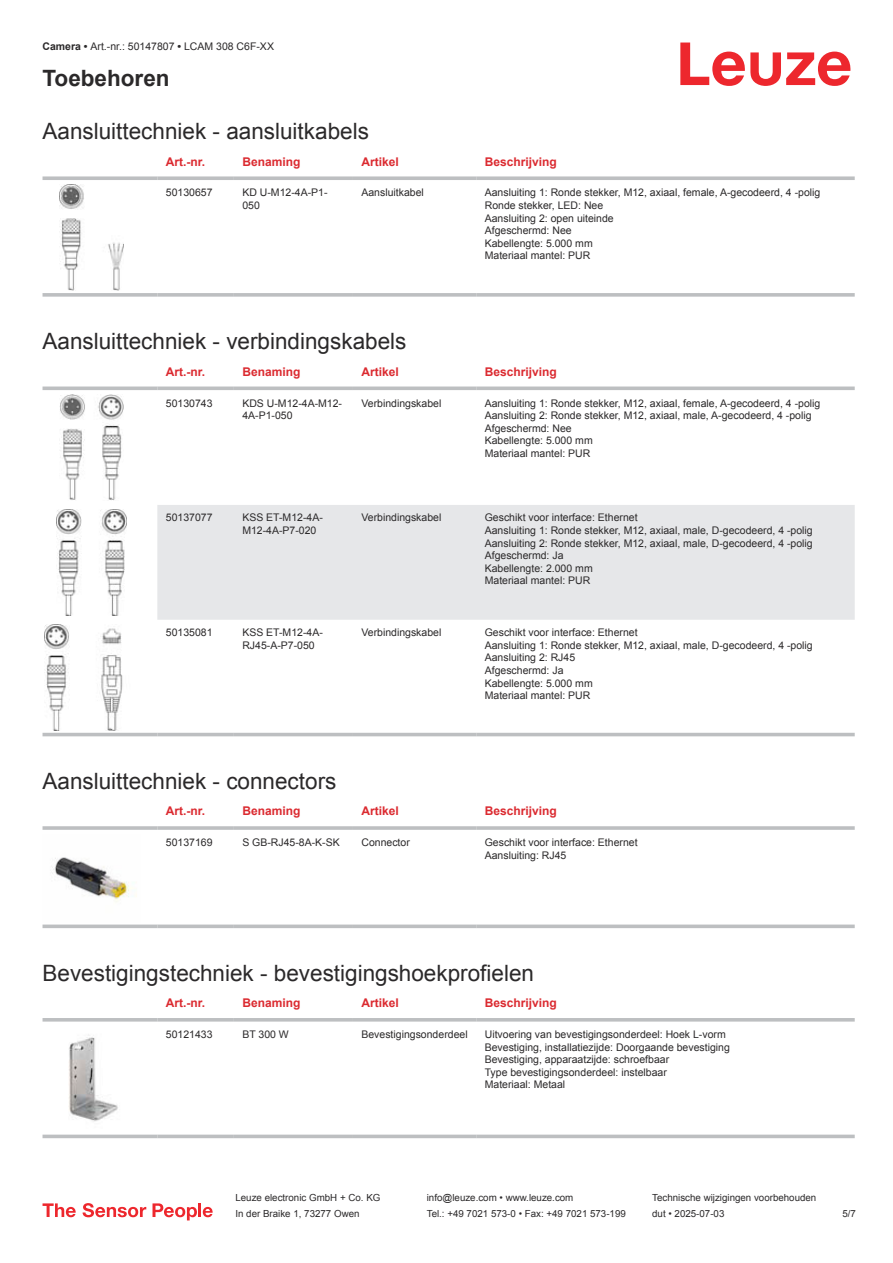
<style>
.page{position:relative;width:893px;height:1263px;background:#fff}
.page>*{position:absolute;margin:0;border:0;box-sizing:border-box;transform-origin:0 0}
.t1{font:22.5px "Arial";color:#2b292a}
.t2{font:700 22.5px "Arial";color:#2b292a}
.t3{font:700 12px "Arial";color:#db2a30}
.t4{font:10.5px/12.6px "Arial";color:#2b292a}
.t5{font:9.75px "Arial";color:#2b292a}
.s1{font-weight:700}
</style>
<div class="page">
<svg style="left:680px;top:43px;width:170px;height:43px"></svg>
<svg style="left:43px;top:176px;width:114px;height:4px"></svg>
<svg style="left:157px;top:176px;width:77px;height:4px"></svg>
<svg style="left:234px;top:176px;width:119px;height:4px"></svg>
<svg style="left:353px;top:176px;width:123px;height:4px"></svg>
<svg style="left:476px;top:176px;width:379px;height:4px;fill:#bdbfc1"></svg>
<svg style="left:43px;top:293px;width:114px;height:4px"></svg>
<svg style="left:157px;top:293px;width:77px;height:4px"></svg>
<svg style="left:234px;top:293px;width:119px;height:4px"></svg>
<svg style="left:353px;top:293px;width:123px;height:4px"></svg>
<svg style="left:476px;top:293px;width:379px;height:4px;fill:#c1c3c5"></svg>
<img style="left:59px;top:184px;width:65px;height:107px">
<svg style="left:43px;top:403px;width:812px;height:334px"></svg>
<div style="left:157px;top:505px;width:698px;height:115px;background:#e6e7e9"></div>
<svg style="left:43px;top:386px;width:114px;height:4px"></svg>
<svg style="left:157px;top:386px;width:77px;height:4px"></svg>
<svg style="left:234px;top:386px;width:119px;height:4px"></svg>
<svg style="left:353px;top:386px;width:123px;height:4px"></svg>
<svg style="left:476px;top:386px;width:379px;height:4px;fill:#bdbfc1"></svg>
<hr style="left:43px;top:733px;width:114px;height:3px;background:#bdbfc1">
<hr style="left:157px;top:733px;width:77px;height:3px;background:#bdbfc1">
<hr style="left:234px;top:733px;width:119px;height:3px;background:#bdbfc1">
<hr style="left:353px;top:733px;width:123px;height:3px;background:#bdbfc1">
<hr style="left:476px;top:733px;width:379px;height:3px;background:#bdbfc1">
<img style="left:60px;top:394px;width:63px;height:107px">
<img style="left:56px;top:509px;width:70px;height:106px">
<img style="left:45px;top:624px;width:93px;height:106px">
<hr style="left:43px;top:826px;width:114px;height:4px;background:#bdbfc1">
<hr style="left:157px;top:826px;width:77px;height:4px;background:#c8cacc">
<hr style="left:234px;top:826px;width:119px;height:4px;background:#c3c5c7">
<hr style="left:353px;top:826px;width:123px;height:4px;background:#bdbfc1">
<hr style="left:476px;top:826px;width:379px;height:4px;background:#c8cacc">
<svg style="left:43px;top:924px;width:114px;height:4px"></svg>
<svg style="left:157px;top:924px;width:77px;height:4px"></svg>
<svg style="left:234px;top:924px;width:119px;height:4px"></svg>
<svg style="left:353px;top:924px;width:123px;height:4px"></svg>
<svg style="left:476px;top:924px;width:379px;height:4px;fill:#bdbfc1"></svg>
<img style="left:52px;top:857px;width:85px;height:45px">
<svg style="left:43px;top:1021px;width:812px;height:118px"></svg>
<hr style="left:43px;top:1018px;width:114px;height:3px;background:#bdbfc1">
<hr style="left:157px;top:1018px;width:77px;height:3px;background:#bdbfc1">
<hr style="left:234px;top:1018px;width:119px;height:3px;background:#bdbfc1">
<hr style="left:353px;top:1018px;width:123px;height:3px;background:#bdbfc1">
<hr style="left:476px;top:1018px;width:379px;height:3px;background:#bdbfc1">
<svg style="left:43px;top:1134px;width:114px;height:4px"></svg>
<svg style="left:157px;top:1134px;width:77px;height:4px"></svg>
<svg style="left:234px;top:1134px;width:119px;height:4px"></svg>
<svg style="left:353px;top:1134px;width:123px;height:4px"></svg>
<svg style="left:476px;top:1134px;width:379px;height:4px;fill:#bdbfc1"></svg>
<img style="left:52px;top:1026px;width:79px;height:106px">
<svg style="left:43px;top:1203px;width:33px;height:14px"></svg>
<svg style="left:83px;top:1203px;width:63px;height:14px"></svg>
<svg style="left:153px;top:1203px;width:44px;height:17px"></svg>
<hr style="left:198px;top:1203px;width:3px;height:14px;background:#ed272d">
<svg style="left:203px;top:1207px;width:10px;height:10px"></svg>
<p class="t4" style="left:43px;top:41px;width:233px"><span class="s1">Camera •</span> Art.-nr.: 50147807 <span class="s1">•</span> LCAM 308 C6F-XX</p>
<h1 class="t2" style="left:43px;top:70px;width:129px">Toebehoren</h1>
<h1 class="t1" style="left:43px;top:123px;width:328px">Aansluittechniek - aansluitkabels</h1>
<p class="t3" style="left:166px;top:157px;width:41px">Art.-nr.</p>
<p class="t3" style="left:242px;top:157px;width:60px">Benaming</p>
<p class="t3" style="left:361px;top:157px;width:39px">Artikel</p>
<p class="t3" style="left:485px;top:157px;width:74px">Beschrijving</p>
<p class="t4" style="left:166px;top:187px;width:48px">50130657</p>
<p class="t4" style="left:242px;top:187px;width:87px">KD U-M12-4A-P1-<br>050</p>
<p class="t4" style="left:361px;top:187px;width:64px">Aansluitkabel</p>
<p class="t4" style="left:485px;top:187px;width:337px">Aansluiting 1: Ronde stekker, M12, axiaal, female, A-gecodeerd, 4 -polig<br>Ronde stekker, LED: Nee<br>Aansluiting 2: open uiteinde<br>Afgeschermd: Nee<br>Kabellengte: 5.000 mm<br>Materiaal mantel: PUR</p>
<h1 class="t1" style="left:43px;top:333px;width:365px">Aansluittechniek - verbindingskabels</h1>
<p class="t3" style="left:166px;top:367px;width:41px">Art.-nr.</p>
<p class="t3" style="left:242px;top:367px;width:60px">Benaming</p>
<p class="t3" style="left:361px;top:367px;width:39px">Artikel</p>
<p class="t3" style="left:485px;top:367px;width:74px">Beschrijving</p>
<p class="t4" style="left:166px;top:397px;width:48px">50130743</p>
<p class="t4" style="left:242px;top:397px;width:101px">KDS U-M12-4A-M12-<br>4A-P1-050</p>
<p class="t4" style="left:361px;top:397px;width:81px">Verbindingskabel</p>
<p class="t4" style="left:485px;top:397px;width:337px">Aansluiting 1: Ronde stekker, M12, axiaal, female, A-gecodeerd, 4 -polig Aansluiting 2: Ronde stekker, M12, axiaal, male, A-gecodeerd, 4 -polig Afgeschermd: Nee<br>Kabellengte: 5.000 mm<br>Materiaal mantel: PUR</p>
<p class="t4" style="left:166px;top:512px;width:48px">50137077</p>
<p class="t4" style="left:242px;top:512px;width:82px">KSS ET-M12-4A-<br>M12-4A-P7-020</p>
<p class="t4" style="left:361px;top:512px;width:81px">Verbindingskabel</p>
<p class="t4" style="left:485px;top:512px;width:329px">Geschikt voor interface: Ethernet<br>Aansluiting 1: Ronde stekker, M12, axiaal, male, D-gecodeerd, 4 -polig Aansluiting 2: Ronde stekker, M12, axiaal, male, D-gecodeerd, 4 -polig Afgeschermd: Ja<br>Kabellengte: 2.000 mm<br>Materiaal mantel: PUR</p>
<p class="t4" style="left:166px;top:627px;width:48px">50135081</p>
<p class="t4" style="left:242px;top:627px;width:82px">KSS ET-M12-4A-<br>RJ45-A-P7-050</p>
<p class="t4" style="left:361px;top:627px;width:81px">Verbindingskabel</p>
<p class="t4" style="left:485px;top:627px;width:329px">Geschikt voor interface: Ethernet<br>Aansluiting 1: Ronde stekker, M12, axiaal, male, D-gecodeerd, 4 -polig<br>Aansluiting 2: RJ45<br>Afgeschermd: Ja<br>Kabellengte: 5.000 mm<br>Materiaal mantel: PUR</p>
<h1 class="t1" style="left:43px;top:773px;width:295px">Aansluittechniek - connectors</h1>
<p class="t3" style="left:166px;top:807px;width:41px">Art.-nr.</p>
<p class="t3" style="left:242px;top:807px;width:60px">Benaming</p>
<p class="t3" style="left:361px;top:807px;width:39px">Artikel</p>
<p class="t3" style="left:485px;top:807px;width:74px">Beschrijving</p>
<p class="t4" style="left:166px;top:837px;width:48px">50137169</p>
<p class="t4" style="left:242px;top:837px;width:99px">S GB-RJ45-8A-K-SK</p>
<p class="t4" style="left:361px;top:837px;width:50px">Connector</p>
<p class="t4" style="left:485px;top:837px;width:154px">Geschikt voor interface: Ethernet<br>Aansluiting: RJ45</p>
<h1 class="t1" style="left:43px;top:964px;width:493px">Bevestigingstechniek - bevestigingshoekprofielen</h1>
<p class="t3" style="left:166px;top:998px;width:41px">Art.-nr.</p>
<p class="t3" style="left:242px;top:998px;width:60px">Benaming</p>
<p class="t3" style="left:361px;top:998px;width:39px">Artikel</p>
<p class="t3" style="left:485px;top:998px;width:74px">Beschrijving</p>
<p class="t4" style="left:166px;top:1029px;width:48px">50121433</p>
<p class="t4" style="left:242px;top:1029px;width:48px">BT 300 W</p>
<p class="t4" style="left:361px;top:1029px;width:108px">Bevestigingsonderdeel</p>
<p class="t4" style="left:485px;top:1029px;width:247px">Uitvoering van bevestigingsonderdeel: Hoek L-vorm Bevestiging, installatiezijde: Doorgaande bevestiging Bevestiging, apparaatzijde: schroefbaar<br>Type bevestigingsonderdeel: instelbaar<br>Materiaal: Metaal</p>
<p class="t5" style="left:235px;top:1194px;width:146px">Leuze electronic GmbH + Co. KG</p>
<p class="t5" style="left:427px;top:1194px;width:148px">info@leuze.com • www.leuze.com</p>
<p class="t5" style="left:652px;top:1194px;width:166px">Technische wijzigingen voorbehouden</p>
<p class="t5" style="left:235px;top:1210px;width:126px">In der Braike 1, 73277 Owen</p>
<p class="t5" style="left:427px;top:1210px;width:201px">Tel.: +49 7021 573-0 • Fax: +49 7021 573-199</p>
<p class="t5" style="left:652px;top:1210px;width:74px">dut • 2025-07-03</p>
<p class="t5" style="left:842px;top:1210px;width:15px">5 /7</p>
</div>
